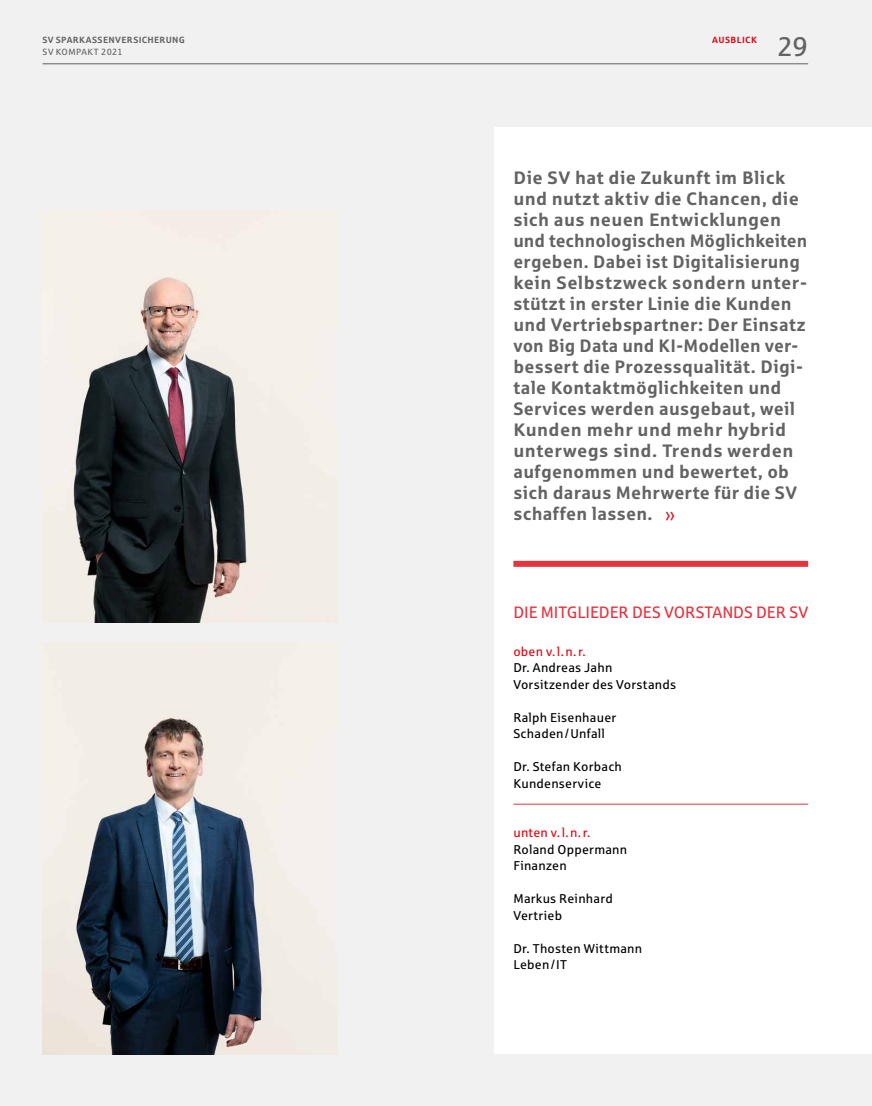
<style>
.page{position:relative;width:872px;height:1106px;background:#f1f1f1}
.page>*{position:absolute;margin:0;border:0;box-sizing:border-box;transform-origin:0 0}
.t1{font:27px "Sparkasse";color:#646363}
.t2{font:700 18px/21px "Sparkasse";letter-spacing:.015em;color:#646363}
.t3{font:16.5px "Sparkasse";letter-spacing:-.01em;color:#e6343f}
.t4{font:12.75px/16.5px "Sparkasse";letter-spacing:.02em;color:#000}
.t5{font:12.75px "Sparkasse";letter-spacing:.02em;color:#e30613}
.t6{font:700 9px "Sparkasse";letter-spacing:.035em;color:#646363}
.t7{font:9px "Sparkasse";letter-spacing:.04em;color:#646363}
.t8{font:700 9px "Sparkasse";letter-spacing:.055em;color:#e30613}
</style>
<div class="page">
<img style="left:43px;top:210px;width:294px;height:413px">
<img style="left:43px;top:642px;width:294px;height:412px">
<div style="left:494px;top:128px;width:378px;height:926px;background:#fff"></div>
<div style="left:513px;top:561px;width:295px;height:6px;background:#e6343f"></div>
<svg style="left:665px;top:512px;width:9px;height:8px"></svg>
<hr style="left:513px;top:804px;width:295px;height:1px;background:#e6343f">
<hr style="left:43px;top:63px;width:765px;height:1px;background:#646363">
<p class="t6" style="left:43px;top:34px;width:144px">SV SPARKASSENVERSICHERUNG</p>
<p class="t7" style="left:43px;top:46px;width:82px">SV KOMPAKT 2021</p>
<p class="t8" style="left:712px;top:34px;width:46px">AUSBLICK</p>
<h1 class="t1" style="left:777px;top:31px;width:32px">29</h1>
<p class="t2" style="left:513px;top:167px;width:295px">Die SV hat die Zukunft im Blick und nutzt aktiv die Chancen, die sich aus neuen Entwicklungen und technologischen Möglichkeiten ergeben. Dabei ist Digitalisierung kein Selbstzweck sondern unter&shy;stützt in erster Linie die Kunden und Vertriebspartner: Der Einsatz von Big Data und KI-Modellen ver&shy;bessert die Prozessqualität. Digi&shy;tale Kontaktmöglichkeiten und<br>Services werden ausgebaut, weil<br>Kunden mehr und mehr hybrid unterwegs sind. Trends werden aufgenommen und bewertet, ob sich daraus Mehrwerte für die SV schaffen lassen.</p>
<p class="t3" style="left:513px;top:602px;width:296px">DIE MITGLIEDER DES VORSTANDS DER SV</p>
<p class="t5" style="left:513px;top:644px;width:74px">oben v.l.n.r.</p>
<p class="t4" style="left:513px;top:659px;width:164px">Dr. Andreas Jahn<br>Vorsitzender des Vorstands</p>
<p class="t4" style="left:513px;top:709px;width:104px">Ralph Eisenhauer<br>Schaden/Unfall</p>
<p class="t4" style="left:513px;top:758px;width:110px">Dr. Stefan Korbach<br>Kundenservice</p>
<p class="t5" style="left:513px;top:825px;width:78px">unten v.l.n.r.</p>
<p class="t4" style="left:513px;top:841px;width:115px">Roland Oppermann<br>Finanzen</p>
<p class="t4" style="left:513px;top:890px;width:101px">Markus Reinhard<br>Vertrieb</p>
<p class="t4" style="left:513px;top:940px;width:130px">Dr. Thosten Wittmann<br>Leben/IT</p>
</div>
